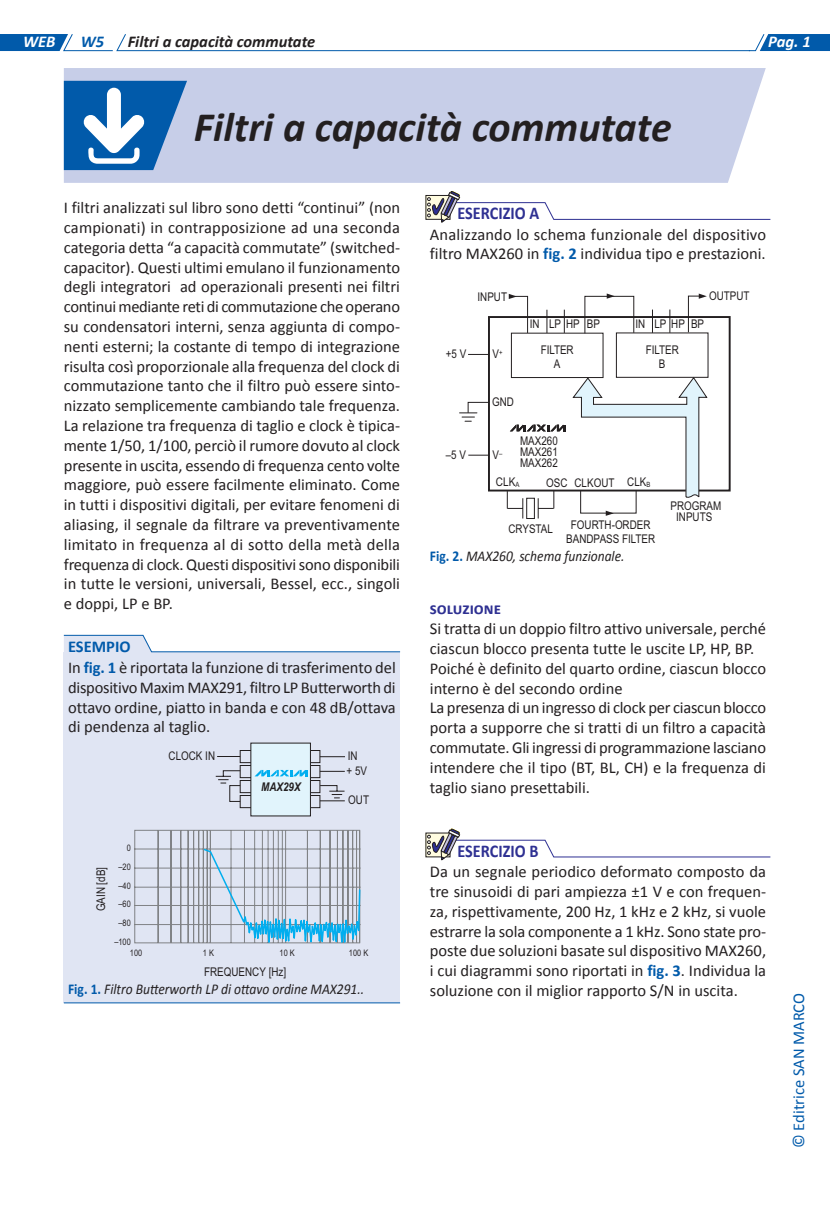
<style>
.page{position:relative;width:830px;height:1212px;background:#fff}
.page>*{position:absolute;margin:0;border:0;box-sizing:border-box;transform-origin:0 0}
._1B_TitoloSezione{font:italic 700 42px "Calibri";color:#231f20}
.t1{font:700 18px "Calibri";color:#2e3092;scale:.9 1}
._2020-TecnologieBase{font:16.5px/19.8px "Calibri";color:#231f20;text-align:justify}
.t2{font:italic 700 16.5px "Calibri";color:#231f20}
.t3{font:16.5px "Calibri";color:#015aaa}
._2021-SVOLTI{font:700 16.5px "Calibri";color:#2e3092}
.t4{font:italic 700 16.5px "Calibri";color:#fff}
.t5{font:700 16.5px "Calibri";color:#015aaa}
.t6{font:italic 700 16.5px "Calibri";color:#015aaa}
._2020-Didascalia{font:italic 15px "Calibri";color:#231f20;scale:.9 1}
.t7{font:12px/14.4px "Arial Narrow";color:#231f20;text-align:center}
.t8{font:italic 700 12px "Arial Narrow";color:#231f20}
.t9{font:9px/18.8px "Arial Narrow";color:#231f20;text-align:right}
.s1{font-weight:700;color:#015aaa}
.s2{font-weight:700;font-style:normal;color:#015aaa}
.s3{font-size:7.2px}
</style>
<div class="page">
<svg style="left:0;top:34px;width:829px;height:17px"></svg>
<div style="left:64px;top:652px;width:336px;height:351px;background:#e0e5f3"></div>
<hr style="left:64px;top:1002px;width:336px;height:1px;background:#015aaa">
<svg style="left:63px;top:634px;width:337px;height:18px"></svg>
<div style="left:251px;top:743px;width:59px;height:73px;background:#e1f4fc"></div>
<svg style="left:215px;top:750px;width:130px;height:58px"></svg>
<svg style="left:134px;top:830px;width:227px;height:114px"></svg>
<div style="left:526px;top:498px;width:8px;height:21px;border:1px solid #231f20"></div>
<svg style="left:708px;top:316px;width:23px;height:176px"></svg>
<svg style="left:459px;top:293px;width:249px;height:225px"></svg>
<svg style="left:427px;top:191px;width:343px;height:32px"></svg>
<svg style="left:427px;top:828px;width:343px;height:32px"></svg>
<div style="left:64px;top:68px;width:701px;height:115px;background:#c7cee8"></div>
<svg style="left:64px;top:81px;width:123px;height:89px"></svg>
<p class="t4" style="left:23px;top:32px;width:34px">WEB</p>
<p class="t6" style="left:81px;top:32px;width:25px">W5</p>
<p class="t2" style="left:128px;top:32px;width:189px">Filtri a capacità commutate</p>
<p class="_1B_TitoloSezione" style="left:194px;top:101px;width:479px">Filtri a capacità commutate</p>
<p class="t4" style="left:767px;top:32px;width:44px">Pag. 1</p>
<p class="_2020-TecnologieBase" style="left:64px;top:197px;width:337px">I filtri analizzati sul libro sono detti “continui” (non campionati) in contrapposizione ad una seconda categoria detta “a capacità commutate” (switched&shy;capacitor). Questi ultimi emulano il funzionamento degli integratori ad operazionali presenti nei filtri continui mediante reti di commutazione che operano su condensatori interni, senza aggiunta di compo&shy;nenti esterni; la costante di tempo di integrazione risulta così proporzionale alla frequenza del clock di commutazione tanto che il filtro può essere sinto&shy;nizzato semplicemente cambiando tale frequenza.<br>La relazione tra frequenza di taglio e clock è tipica&shy;mente 1/50, 1/100, perciò il rumore dovuto al clock presente in uscita, essendo di frequenza cento volte maggiore, può essere facilmente eliminato. Come in tutti i dispositivi digitali, per evitare fenomeni di aliasing, il segnale da filtrare va preventivamente limitato in frequenza al di sotto della metà della frequenza di clock. Questi dispositivi sono disponibili in tutte le versioni, universali, Bessel, ecc., singoli e doppi, LP e BP.</p>
<p class="t5" style="left:68px;top:636px;width:64px">ESEMPIO</p>
<p class="_2020-TecnologieBase" style="left:68px;top:657px;width:329px">In <span class="s1">fig. 1</span> è riportata la funzione di trasferimento del dispositivo Maxim MAX291, filtro LP Butterworth di ottavo ordine, piatto in banda e con 48 dB/ottava di pendenza al taglio.</p>
<p class="t7" style="left:168px;top:749px;width:48px">CLOCK IN</p>
<p class="t7" style="left:346px;top:749px;width:22px;text-align:left">IN<br>+ 5V</p>
<p class="t7" style="left:348px;top:793px;width:22px">OUT</p>
<p class="t8" style="left:261px;top:779px;width:41px">MAX29X</p>
<p class="t9" style="left:114px;top:838px;width:18px">0 –20 –40 –60 –80 –100</p>
<p class="_2020-Didascalia" style="left:68px;top:980px;width:330px"><span class="s2">Fig. 1.</span> Filtro Butterworth LP di ottavo ordine MAX291..</p>
<p class="t7" style="left:94px;top:911px;width:46px;rotate:-90deg">GAIN [dB]</p>
<p class="t9" style="left:130px;top:943px;width:14px">100</p>
<p class="t9" style="left:203px;top:943px;width:13px">1 K</p>
<p class="t9" style="left:279px;top:943px;width:17px">10 K</p>
<p class="t9" style="left:349px;top:943px;width:21px">100 K</p>
<p class="t7" style="left:204px;top:965px;width:84px">FREQUENCY [Hz]</p>
<p class="t1" style="left:457px;top:202px;width:92px">ESERCIZIO A</p>
<p class="_2020-TecnologieBase" style="left:429px;top:223px;width:337px">Analizzando lo schema funzionale del dispositivo filtro MAX260 in <span class="s1">fig. 2</span> individua tipo e prestazioni.</p>
<p class="t7" style="left:708px;top:288px;width:42px">OUTPUT</p>
<p class="t7" style="left:529px;top:317px;width:72px">IN LP HP BP</p>
<p class="t7" style="left:635px;top:317px;width:70px">IN LP HP BP</p>
<p class="t7" style="left:477px;top:289px;width:31px">INPUT</p>
<p class="t7" style="left:445px;top:347px;width:22px">+5 V</p>
<p class="t7" style="left:445px;top:448px;width:22px">–5 V</p>
<p class="t7" style="left:492px;top:347px;width:12px">V<sup>+</sup></p>
<p class="t7" style="left:492px;top:395px;width:23px">GND</p>
<p class="t7" style="left:540px;top:342px;width:35px">FILTER<br>A</p>
<p class="t7" style="left:645px;top:342px;width:35px">FILTER<br>B</p>
<p class="t7" style="left:492px;top:448px;width:11px">V<sup>–</sup></p>
<p class="t7" style="left:520px;top:435px;width:39px;line-height:11.2px;text-align:justify">MAX260<br>MAX261<br>MAX262</p>
<p class="t7" style="left:495px;top:474px;width:25px">CLK<sub>A</sub></p>
<p class="t7" style="left:546px;top:475px;width:106px">OSC CLKOUT CLK<span class="s3">B</span></p>
<p class="t7" style="left:508px;top:521px;width:46px">CRYSTAL</p>
<p class="t7" style="left:566px;top:517px;width:90px">FOURTH-ORDER<br>BANDPASS FILTER</p>
<p class="t7" style="left:670px;top:500px;width:52px;line-height:11.1px">PROGRAM<br>INPUTS</p>
<p class="_2020-Didascalia" style="left:429px;top:547px;width:218px"><span class="s2">Fig. 2.</span> MAX260, schema funzionale.</p>
<p class="_2021-SVOLTI" style="left:429px;top:599px;width:73px">soluzione</p>
<p class="_2020-TecnologieBase" style="left:429px;top:618px;width:337px">Si tratta di un doppio filtro attivo universale, perché ciascun blocco presenta tutte le uscite LP, HP, BP.</p>
<p class="_2020-TecnologieBase" style="left:429px;top:658px;width:337px">Poiché è definito del quarto ordine, ciascun blocco interno è del secondo ordine</p>
<p class="_2020-TecnologieBase" style="left:429px;top:697px;width:337px">La presenza di un ingresso di clock per ciascun blocco porta a supporre che si tratti di un filtro a capacità commutate. Gli ingressi di programmazione lasciano intendere che il tipo (BT, BL, CH) e la frequenza di taglio siano presettabili.</p>
<p class="t1" style="left:457px;top:840px;width:91px">ESERCIZIO B</p>
<p class="_2020-TecnologieBase" style="left:429px;top:861px;width:337px">Da un segnale periodico deformato composto da tre sinusoidi di pari ampiezza ±1 V e con frequen&shy;za, rispettivamente, 200 Hz, 1 kHz e 2 kHz, si vuole estrarre la sola componente a 1 kHz. Sono state pro&shy;poste due soluzioni basate sul dispositivo MAX260, i cui diagrammi sono riportati in <span class="s1">fig. 3</span>. Individua la soluzione con il miglior rapporto S/N in uscita.</p>
<p class="t3" style="left:788px;top:1148px;width:157px;rotate:-90deg">© Editrice SAN MARCO</p>
</div>
